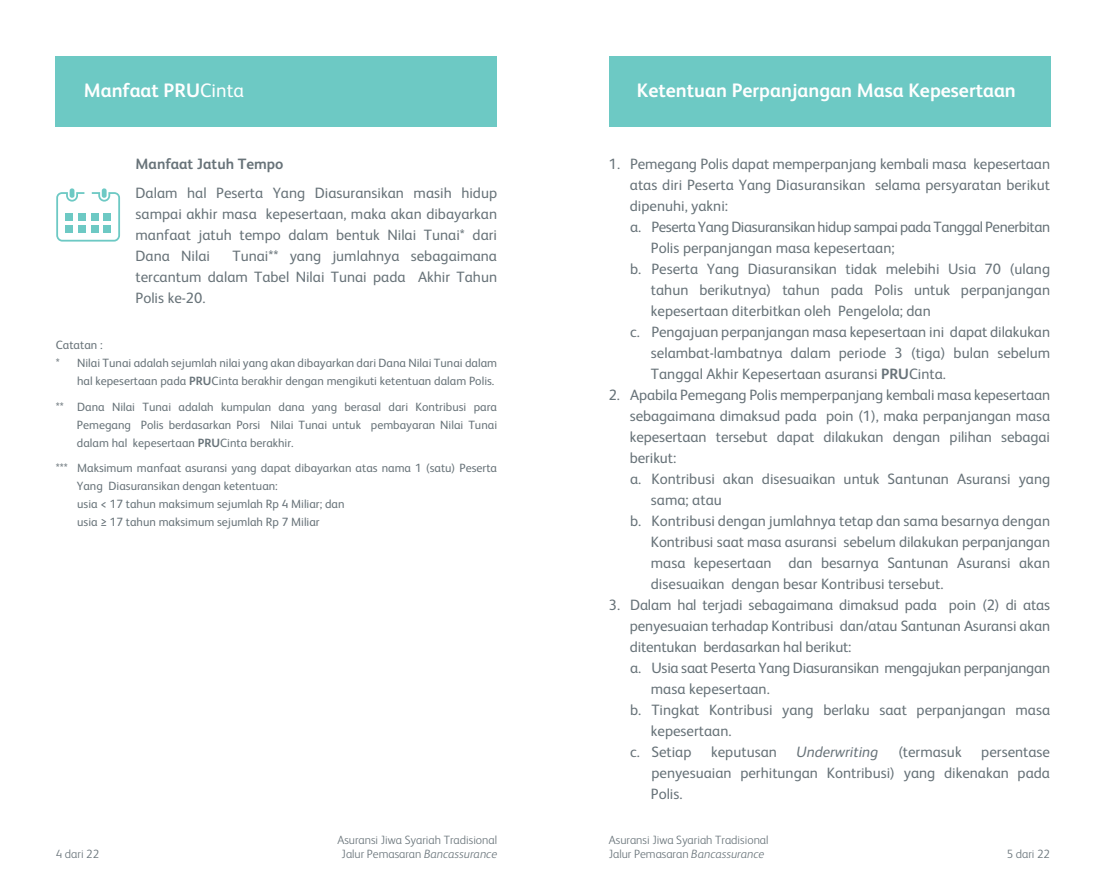
<style>
.page{position:relative;width:1106px;height:893px;background:#fff}
.page>*{position:absolute;margin:0;border:0;box-sizing:border-box;transform-origin:0 0}
.t1{font:700 19.5px "FS Albert Pro";color:#fff}
.t2{font:15px/21px "FS Albert Pro";color:#687379;text-align:justify}
.t3{font:15px "FS Albert Pro";letter-spacing:-.03em;color:#687379}
.t4{font:700 15px "FS Albert Pro";color:#687379}
.t5{font:italic 15px "FS Albert Pro";color:#687379}
.t6{font:12px/18px "FS Albert Pro";color:#687379;text-align:justify}
.t7{font:300 12px/14.4px "FS Albert Pro";color:#687379;text-align:center}
.s1{font-weight:400}
.s2{font-weight:700}
.s3{font-style:italic}
</style>
<div class="page">
<div style="left:56px;top:56px;width:441px;height:71px;background:#6dc9c4"></div>
<div style="left:609px;top:56px;width:441px;height:71px;background:#6dc9c4"></div>
<svg style="left:70px;top:188px;width:4px;height:10px"></svg>
<div style="left:102px;top:188px;width:5px;height:10px;background:#6dc9c4;border-radius:2px"></div>
<svg style="left:56px;top:192px;width:64px;height:50px"></svg>
<h1 class="t1" style="left:84px;top:76px;width:162px">Manfaat PRU<span class="s1">Cinta</span></h1>
<p class="t4" style="left:136px;top:154px;width:149px">Manfaat Jatuh Tempo</p>
<p class="t2" style="left:136px;top:181px;width:363px">Dalam hal Peserta Yang Diasuransikan masih hidup sampai akhir masa kepesertaan, maka akan dibayarkan manfaat jatuh tempo dalam bentuk Nilai Tunai* dari Dana Nilai</p>
<p class="t2" style="left:136px;top:244px;width:363px;text-indent:97px">Tunai** yang jumlahnya sebagaimana tercantum dalam Tabel Nilai Tunai pada Akhir Tahun Polis ke-20.</p>
<p class="t6" style="left:56px;top:335px;width:48px">Catatan :</p>
<p class="t6" style="left:56px;top:353px;width:443px">* Nilai Tunai adalah sejumlah nilai yang akan dibayarkan dari Dana Nilai Tunai dalam</p>
<p class="t6" style="left:77px;top:371px;width:419px">hal kepesertaan pada <span class="s2">PRU</span>Cinta berakhir dengan mengikuti ketentuan dalam Polis.</p>
<p class="t6" style="left:77px;top:397px;width:422px;text-indent:-21px">** Dana Nilai Tunai adalah kumpulan dana yang berasal dari Kontribusi para Pemegang Polis berdasarkan Porsi Nilai Tunai untuk pembayaran Nilai Tunai dalam hal kepesertaan <span class="s2">PRU</span>Cinta berakhir.</p>
<p class="t6" style="left:77px;top:458px;width:422px;text-align:left;text-indent:-21px">*** Maksimum manfaat asuransi yang dapat dibayarkan atas nama 1 (satu) Peserta Yang Diasuransikan dengan ketentuan:<br>usia &lt; 17 tahun maksimum sejumlah Rp 4 Miliar; dan<br>usia ≥ 17 tahun maksimum sejumlah Rp 7 Miliar</p>
<p class="t7" style="left:56px;top:846px;width:45px">4 dari 22</p>
<p class="t7" style="left:337px;top:831px;width:161px">Asuransi Jiwa Syariah Tradisional<br>Jalur Pemasaran <span class="s3">Bancassurance</span></p>
<h1 class="t1" style="left:637px;top:76px;width:380px">Ketentuan Perpanjangan Masa Kepesertaan</h1>
<p class="t2" style="left:609px;top:153px;width:443px">1. Pemegang Polis dapat memperpanjang kembali masa kepesertaan</p>
<p class="t2" style="left:630px;top:174px;width:422px">atas diri Peserta Yang Diasuransikan selama persyaratan berikut</p>
<p class="t2" style="left:630px;top:195px;width:100px">dipenuhi, yakni:</p>
<p class="t3" style="left:630px;top:217px;width:421px">a. Peserta Yang Diasuransikan hidup sampai pada Tanggal Penerbitan</p>
<p class="t2" style="left:651px;top:237px;width:245px">Polis perpanjangan masa kepesertaan;</p>
<p class="t2" style="left:630px;top:258px;width:421px">b. Peserta Yang Diasuransikan tidak melebihi Usia 70 (ulang</p>
<p class="t2" style="left:651px;top:279px;width:401px">tahun berikutnya) tahun pada Polis untuk perpanjangan</p>
<p class="t2" style="left:651px;top:300px;width:281px">kepesertaan diterbitkan oleh Pengelola; dan</p>
<p class="t2" style="left:630px;top:321px;width:421px">c. Pengajuan perpanjangan masa kepesertaan ini dapat dilakukan</p>
<p class="t2" style="left:651px;top:342px;width:401px">selambat-lambatnya dalam periode 3 (tiga) bulan sebelum</p>
<p class="t2" style="left:651px;top:363px;width:297px">Tanggal Akhir Kepesertaan asuransi <span class="s2">PRU</span>Cinta.</p>
<p class="t2" style="left:609px;top:384px;width:443px">2. Apabila Pemegang Polis memperpanjang kembali masa kepesertaan</p>
<p class="t2" style="left:630px;top:405px;width:422px">sebagaimana dimaksud pada poin (1), maka perpanjangan masa</p>
<p class="t2" style="left:630px;top:426px;width:422px">kepesertaan tersebut dapat dilakukan dengan pilihan sebagai</p>
<p class="t2" style="left:630px;top:447px;width:48px">berikut:</p>
<p class="t2" style="left:630px;top:468px;width:421px">a. Kontribusi akan disesuaikan untuk Santunan Asuransi yang</p>
<p class="t2" style="left:651px;top:489px;width:72px">sama; atau</p>
<p class="t2" style="left:630px;top:510px;width:421px">b. Kontribusi dengan jumlahnya tetap dan sama besarnya dengan</p>
<p class="t2" style="left:651px;top:531px;width:401px">Kontribusi saat masa asuransi sebelum dilakukan perpanjangan</p>
<p class="t2" style="left:651px;top:552px;width:401px">masa kepesertaan dan besarnya Santunan Asuransi akan</p>
<p class="t2" style="left:651px;top:573px;width:294px">disesuaikan dengan besar Kontribusi tersebut.</p>
<p class="t2" style="left:609px;top:594px;width:443px">3. Dalam hal terjadi sebagaimana dimaksud pada poin (2) di atas</p>
<p class="t2" style="left:630px;top:615px;width:422px">penyesuaian terhadap Kontribusi dan/atau Santunan Asuransi akan</p>
<p class="t2" style="left:630px;top:636px;width:223px">ditentukan berdasarkan hal berikut:</p>
<p class="t2" style="left:630px;top:657px;width:421px">a. Usia saat Peserta Yang Diasuransikan mengajukan perpanjangan</p>
<p class="t2" style="left:651px;top:678px;width:120px">masa kepesertaan.</p>
<p class="t2" style="left:630px;top:699px;width:421px">b. Tingkat Kontribusi yang berlaku saat perpanjangan masa</p>
<p class="t2" style="left:651px;top:720px;width:82px">kepesertaan.</p>
<p class="t2" style="left:630px;top:741px;width:63px">c. Setiap</p>
<p class="t2" style="left:711px;top:741px;width:67px">keputusan</p>
<p class="t5" style="left:796px;top:742px;width:83px">Underwriting</p>
<p class="t2" style="left:898px;top:741px;width:65px">(termasuk</p>
<p class="t2" style="left:651px;top:741px;width:401px;text-indent:330px">persentase penyesuaian perhitungan Kontribusi) yang dikenakan pada Polis.</p>
<p class="t7" style="left:609px;top:831px;width:161px;text-align:left">Asuransi Jiwa Syariah Tradisional<br>Jalur Pemasaran <span class="s3">Bancassurance</span></p>
<p class="t7" style="left:1006px;top:846px;width:45px">5 dari 22</p>
</div>
